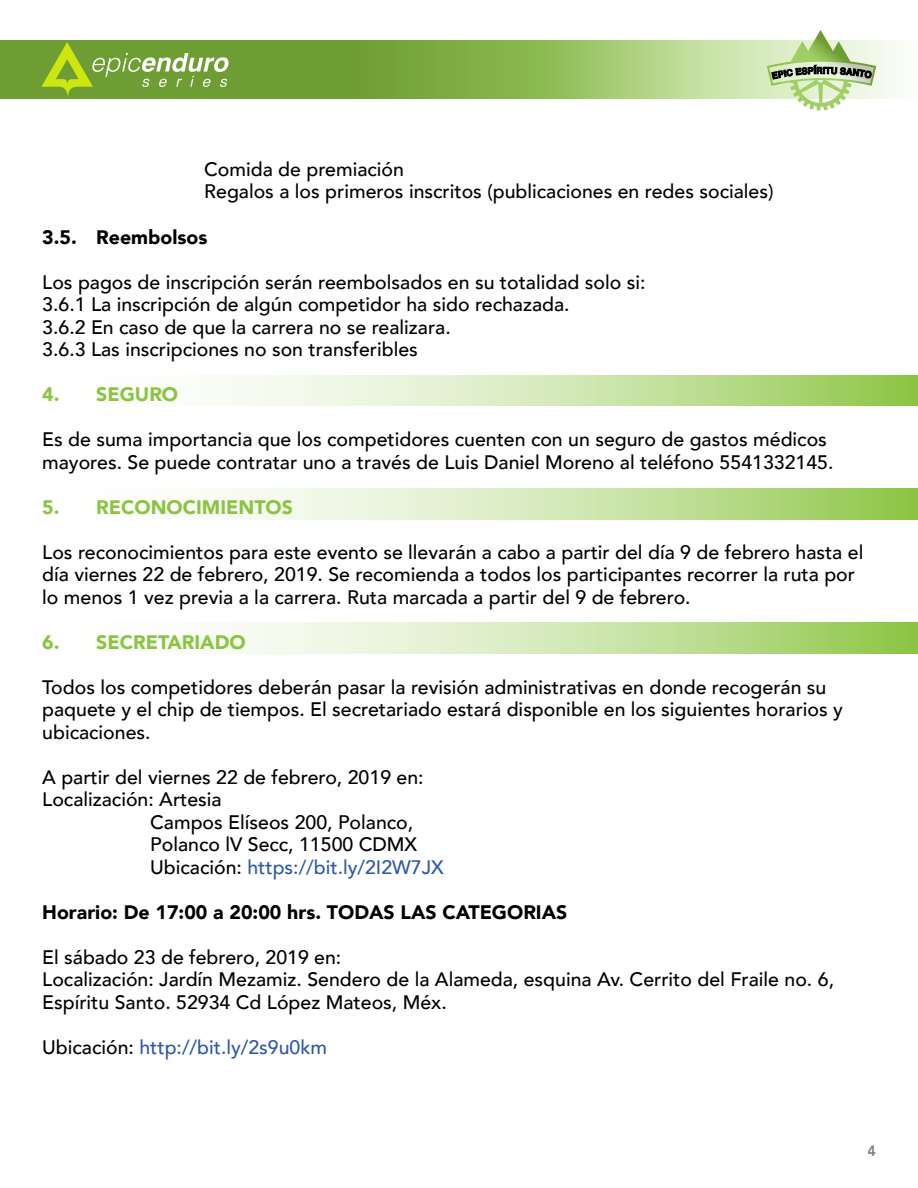
<style>
.page{position:relative;width:918px;height:1188px;background:#fff}
.page>*{position:absolute;margin:0;border:0;box-sizing:border-box;transform-origin:0 0}
.t1{font:500 19.5px/22.5px "Avenir";color:#000}
.t2{font:500 19.5px "Avenir";color:#2e58a6}
.t3{font:900 19.5px "Avenir";color:#000}
.t4{font:900 19.5px "Avenir";color:#8ac440}
.t5{font:800 15px "Avenir";color:#000}
.s1{color:#000}
</style>
<div class="page">
<svg style="left:0;top:40px;width:901px;height:58px"></svg>
<svg style="left:217px;top:375px;width:701px;height:31px"></svg>
<svg style="left:217px;top:488px;width:701px;height:31px"></svg>
<svg style="left:217px;top:623px;width:701px;height:31px"></svg>
<svg style="left:42px;top:42px;width:187px;height:55px"></svg>
<svg style="left:767px;top:30px;width:109px;height:81px"></svg>
<p class="t1" style="left:204px;top:157px;width:571px">Comida de premiación<br>Regalos a los primeros inscritos (publicaciones en redes sociales)</p>
<p class="t3" style="left:42px;top:220px;width:167px">3.5. Reembolsos</p>
<p class="t1" style="left:42px;top:269px;width:605px">Los pagos de inscripción serán reembolsados en su totalidad solo si:<br>3.6.1 La inscripción de algún competidor ha sido rechazada.<br>3.6.2 En caso de que la carrera no se realizara.<br>3.6.3 Las inscripciones no son transferibles</p>
<p class="t4" style="left:42px;top:378px;width:137px">4. SEGURO</p>
<p class="t1" style="left:42px;top:427px;width:793px">Es de suma importancia que los competidores cuenten con un seguro de gastos médicos mayores. Se puede contratar uno a través de Luis Daniel Moreno al teléfono 5541332145.</p>
<p class="t4" style="left:42px;top:490px;width:252px">5. RECONOCIMIENTOS</p>
<p class="t1" style="left:42px;top:539px;width:823px">Los reconocimientos para este evento se llevarán a cabo a partir del día 9 de febrero hasta el día viernes 22 de febrero, 2019. Se recomienda a todos los participantes recorrer la ruta por lo menos 1 vez previa a la carrera. Ruta marcada a partir del 9 de febrero.</p>
<p class="t4" style="left:42px;top:625px;width:205px">6. SECRETARIADO</p>
<p class="t1" style="left:42px;top:674px;width:802px">Todos los competidores deberán pasar la revisión administrativas en donde recogerán su paquete y el chip de tiempos. El secretariado estará disponible en los siguientes horarios y ubicaciones.</p>
<p class="t1" style="left:42px;top:764px;width:383px">A partir del viernes 22 de febrero, 2019 en:</p>
<p class="t1" style="left:42px;top:787px;width:181px">Localización: Artesia</p>
<p class="t1" style="left:150px;top:809px;width:265px">Campos Elíseos 200, Polanco,</p>
<p class="t1" style="left:150px;top:832px;width:269px">Polanco lV Secc, 11500 CDMX</p>
<p class="t2" style="left:150px;top:850px;width:295px"><span class="s1">Ubicación:</span> https://bit.ly/2I2W7JX</p>
<p class="t3" style="left:42px;top:895px;width:527px">Horario: De 17:00 a 20:00 hrs. TODAS LAS CATEGORIAS</p>
<p class="t1" style="left:42px;top:945px;width:793px">El sábado 23 de febrero, 2019 en:<br>Localización: Jardín Mezamiz. Sendero de la Alameda, esquina Av. Cerrito del Fraile no. 6,<br>Espíritu Santo. 52934 Cd López Mateos, Méx.</p>
<p class="t2" style="left:42px;top:1030px;width:286px"><span class="s1">Ubicación:</span> http://bit.ly/2s9u0km</p>
<p class="t5" style="left:868px;top:1139px;width:10px">4</p>
</div>
